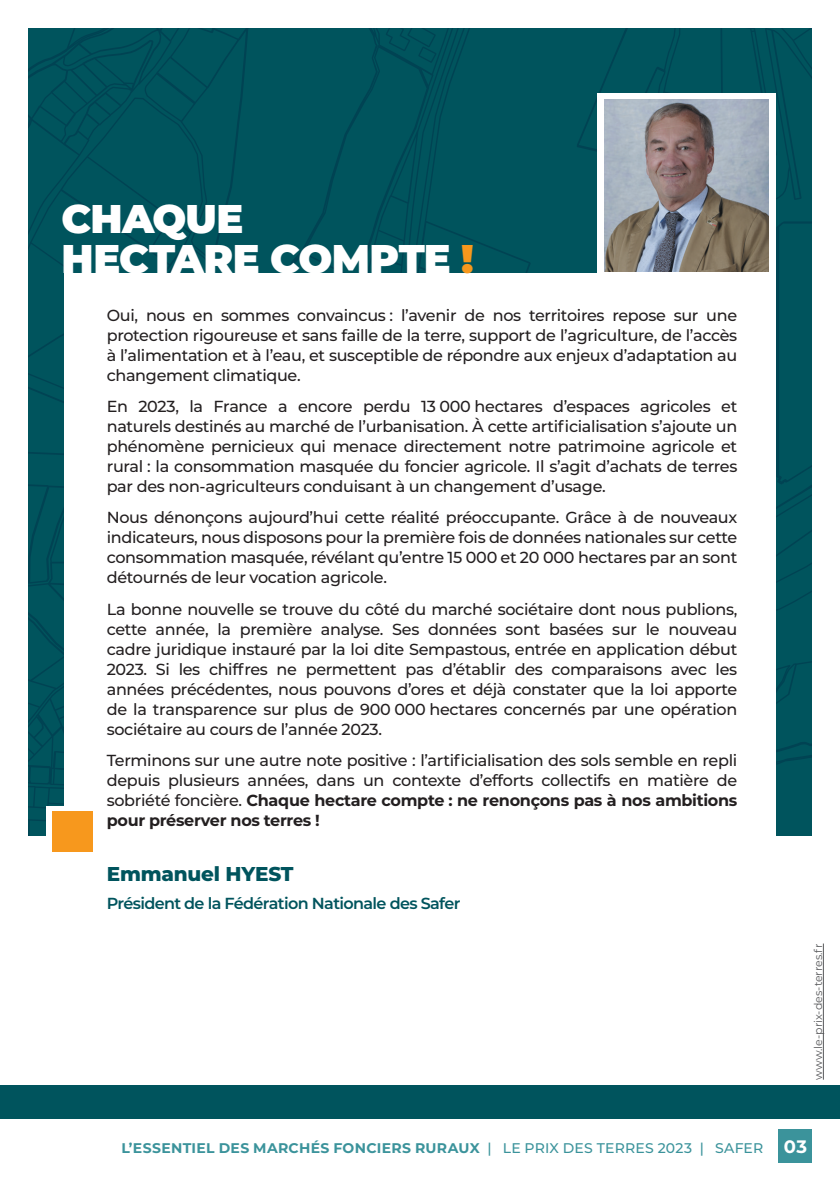
<style>
.page{position:relative;width:840px;height:1191px;background:#fff}
.page>*{position:absolute;margin:0;border:0;box-sizing:border-box;transform-origin:0 0}
.t1{font:900 40px/40px "Montserrat";letter-spacing:-.015em;color:#fff}
.t2{font:800 20px "Montserrat";letter-spacing:-.01em;color:#00545d}
.t3{font:500 16px/20px "Montserrat";letter-spacing:-.02em;color:#231f20;text-align:justify}
.t4{font:600 16px "Montserrat";letter-spacing:-.04em;color:#00545d}
.t5{font:700 14px "Montserrat";letter-spacing:.02em;color:#3b939b}
.t6{font:11px "Montserrat";color:#57585a}
.s1{color:#f7981d}
.s2{font-weight:700}
.s3{font-weight:500}
.s4{font-size:18px;color:#fff}
</style>
<div class="page">
<hr style="left:822px;top:943px;width:1px;height:136px;background:#57585a">
<svg style="left:28px;top:28px;width:117px;height:70px;background:#00515b"></svg>
<svg style="left:145px;top:28px;width:152px;height:70px;background:#00525c"></svg>
<div style="left:776px;top:660px;width:35px;height:175px;background:#00545d"></div>
<svg style="left:776px;top:28px;width:35px;height:499px;background:#00525c"></svg>
<svg style="left:28px;top:768px;width:36px;height:67px;background:#03535d"></svg>
<svg style="left:28px;top:98px;width:269px;height:670px;background:#00525c"></svg>
<div style="left:297px;top:28px;width:316px;height:245px;background:#00545d"></div>
<svg style="left:385px;top:28px;width:51px;height:35px;background:#00505b"></svg>
<svg style="left:613px;top:28px;width:163px;height:65px;background:#00525c"></svg>
<div style="left:778px;top:1129px;width:33px;height:33px;background:#3b939b"></div>
<div style="left:0;top:1085px;width:839px;height:33px;background:#00545d"></div>
<svg style="left:596px;top:93px;width:173px;height:180px"></svg>
<img style="left:604px;top:100px;width:163px;height:171px">
<div style="left:64px;top:273px;width:711px;height:666px;background:#fff"></div>
<div style="left:47px;top:806px;width:48px;height:48px;background:linear-gradient(to right,#fff,#fff)"></div>
<div style="left:52px;top:811px;width:40px;height:40px;background:#f7981d"></div>
<h1 class="t1" style="left:61px;top:196px;width:413px">CHAQUE<br>HECTARE COMPTE <span class="s1">!</span></h1>
<p class="t3" style="left:107px;top:304px;width:631px">Oui, nous en sommes convaincus : l’avenir de nos territoires repose sur une protection rigoureuse et sans faille de la terre, support de l’agriculture, de l’accès à l’alimentation et à l’eau, et susceptible de répondre aux enjeux d’adaptation au changement climatique.</p>
<p class="t3" style="left:107px;top:395px;width:631px">En 2023, la France a encore perdu 13 000 hectares d’espaces agricoles et naturels destinés au marché de l’urbanisation. À cette artificialisation s’ajoute un phénomène pernicieux qui menace directement notre patrimoine agricole et rural : la consommation masquée du foncier agricole. Il s’agit d’achats de terres par des non-agriculteurs conduisant à un changement d’usage.</p>
<p class="t3" style="left:107px;top:507px;width:631px">Nous dénonçons aujourd’hui cette réalité préoccupante. Grâce à de nouveaux indicateurs, nous disposons pour la première fois de données nationales sur cette consommation masquée, révélant qu’entre 15 000 et 20 000 hectares par an sont détournés de leur vocation agricole.</p>
<p class="t3" style="left:107px;top:598px;width:631px">La bonne nouvelle se trouve du côté du marché sociétaire dont nous publions, cette année, la première analyse. Ses données sont basées sur le nouveau cadre juridique instauré par la loi dite Sempastous, entrée en application début 2023. Si les chiffres ne permettent pas d’établir des comparaisons avec les années précédentes, nous pouvons d’ores et déjà constater que la loi apporte de la transparence sur plus de 900 000 hectares concernés par une opération sociétaire au cours de l’année 2023.</p>
<p class="t3" style="left:107px;top:750px;width:631px">Terminons sur une autre note positive : l’artificialisation des sols semble en repli depuis plusieurs années, dans un contexte d’efforts collectifs en matière de sobriété foncière. <span class="s2">Chaque hectare compte : ne renonçons pas à nos ambitions pour préserver nos terres !</span></p>
<p class="t2" style="left:107px;top:859px;width:188px">Emmanuel HYEST</p>
<p class="t4" style="left:107px;top:892px;width:355px">Président de la Fédération Nationale des Safer</p>
<p class="t6" style="left:810px;top:1079px;width:138px;rotate:-90deg">www.le-prix-des-terres.fr</p>
<p class="t5" style="left:121px;top:1138px;width:686px">L’ESSENTIEL DES MARCHÉS FONCIERS RURAUX <span class="s3">| LE PRIX DES TERRES 2023 | SAFER</span> <span class="s4">03</span></p>
</div>
